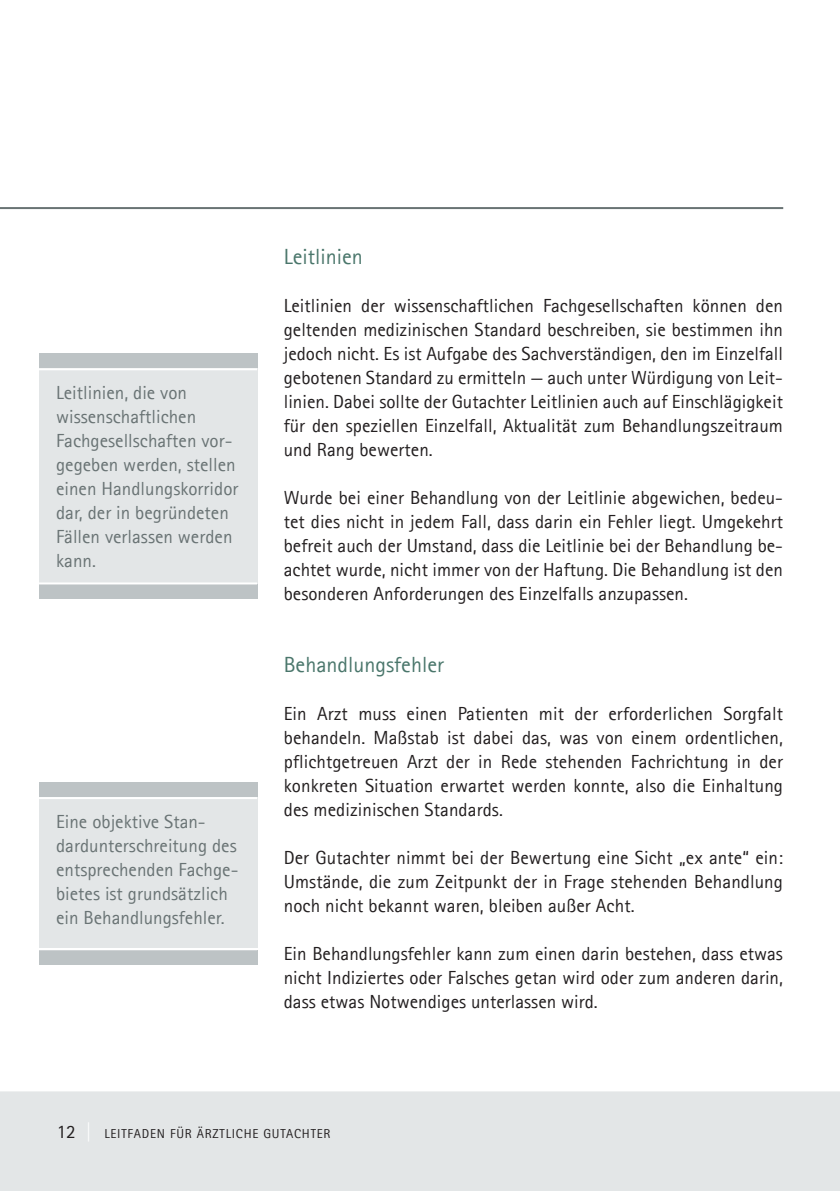
<style>
.page{position:relative;width:840px;height:1191px;background:#fff}
.page>*{position:absolute;margin:0;border:0;box-sizing:border-box;transform-origin:0 0}
.t1{font:22px "Agfa Rotis Sans Serif";color:#4a766b}
.t2{font:19px/24px "Agfa Rotis Sans Serif";color:#231f20;text-align:justify}
.t3{font:19px/24px "Agfa Rotis Sans Serif";color:#697374}
.t4{font:13px "Agfa Rotis Sans Serif";letter-spacing:.06em;color:#231f20}
.s1{font-size:19px}
.s2{font-size:19px;color:#fff}
</style>
<div class="page">
<div style="left:0;top:1091px;width:839px;height:100px;background:#e3e6e7"></div>
<hr style="left:0;top:207px;width:782px;height:2px;background:#697374">
<div style="left:39px;top:358px;width:218px;height:227px;background:#e3e6e7"></div>
<hr style="left:39px;top:368px;width:218px;height:2px;background:#fff">
<div style="left:39px;top:584px;width:218px;height:15px;background:#bdc3c5"></div>
<hr style="left:39px;top:582px;width:218px;height:2px;background:#fff">
<div style="left:39px;top:353px;width:218px;height:15px;background:#bdc3c5"></div>
<div style="left:39px;top:790px;width:218px;height:158px;background:#e3e6e7"></div>
<hr style="left:39px;top:797px;width:218px;height:2px;background:#fff">
<div style="left:39px;top:950px;width:218px;height:15px;background:#bdc3c5"></div>
<div style="left:39px;top:782px;width:218px;height:15px;background:#bdc3c5"></div>
<p class="t3" style="left:56px;top:380px;width:184px">Leitlinien, die von wissenschaftlichen<br>Fachgesellschaften vor&shy;gegeben werden, stellen einen Handlungskorridor dar, der in begründeten<br>Fällen verlassen werden kann.</p>
<p class="t3" style="left:56px;top:809px;width:184px">Eine objektive Stan&shy;dardunterschreitung des entsprechenden Fachge&shy;bietes ist grundsätzlich ein Behandlungsfehler.</p>
<p class="t1" style="left:283px;top:244px;width:81px">Leitlinien</p>
<p class="t2" style="left:283px;top:293px;width:500px">Leitlinien der wissenschaftlichen Fachgesellschaften können den geltenden medizinischen Standard beschreiben, sie bestimmen ihn jedoch nicht. Es ist Aufgabe des Sachverständigen, den im Einzelfall gebotenen Standard zu ermitteln — auch unter Würdigung von Leit&shy;linien. Dabei sollte der Gutachter Leitlinien auch auf Einschlägigkeit für den speziellen Einzelfall, Aktualität zum Behandlungszeitraum und Rang bewerten.</p>
<p class="t2" style="left:283px;top:485px;width:500px">Wurde bei einer Behandlung von der Leitlinie abgewichen, bedeu&shy;tet dies nicht in jedem Fall, dass darin ein Fehler liegt. Umgekehrt befreit auch der Umstand, dass die Leitlinie bei der Behandlung be&shy;achtet wurde, nicht immer von der Haftung. Die Behandlung ist den besonderen Anforderungen des Einzelfalls anzupassen.</p>
<p class="t1" style="left:283px;top:652px;width:162px">Behandlungsfehler</p>
<p class="t2" style="left:283px;top:701px;width:500px">Ein Arzt muss einen Patienten mit der erforderlichen Sorgfalt behandeln. Maßstab ist dabei das, was von einem ordentlichen, pflichtgetreuen Arzt der in Rede stehenden Fachrichtung in der konkreten Situation erwartet werden konnte, also die Einhaltung des medizinischen Standards.</p>
<p class="t2" style="left:283px;top:845px;width:500px">Der Gutachter nimmt bei der Bewertung eine Sicht „ex ante“ ein:<br>Umstände, die zum Zeitpunkt der in Frage stehenden Behandlung noch nicht bekannt waren, bleiben außer Acht.</p>
<p class="t2" style="left:283px;top:941px;width:500px">Ein Behandlungsfehler kann zum einen darin bestehen, dass etwas nicht Indiziertes oder Falsches getan wird oder zum anderen darin, dass etwas Notwendiges unterlassen wird.</p>
<p class="t4" style="left:57px;top:1125px;width:275px"><span class="s1">12</span> <span class="s2">|</span> LEITFADEN FÜR ÄRZTLICHE GUTACHTER</p>
</div>
